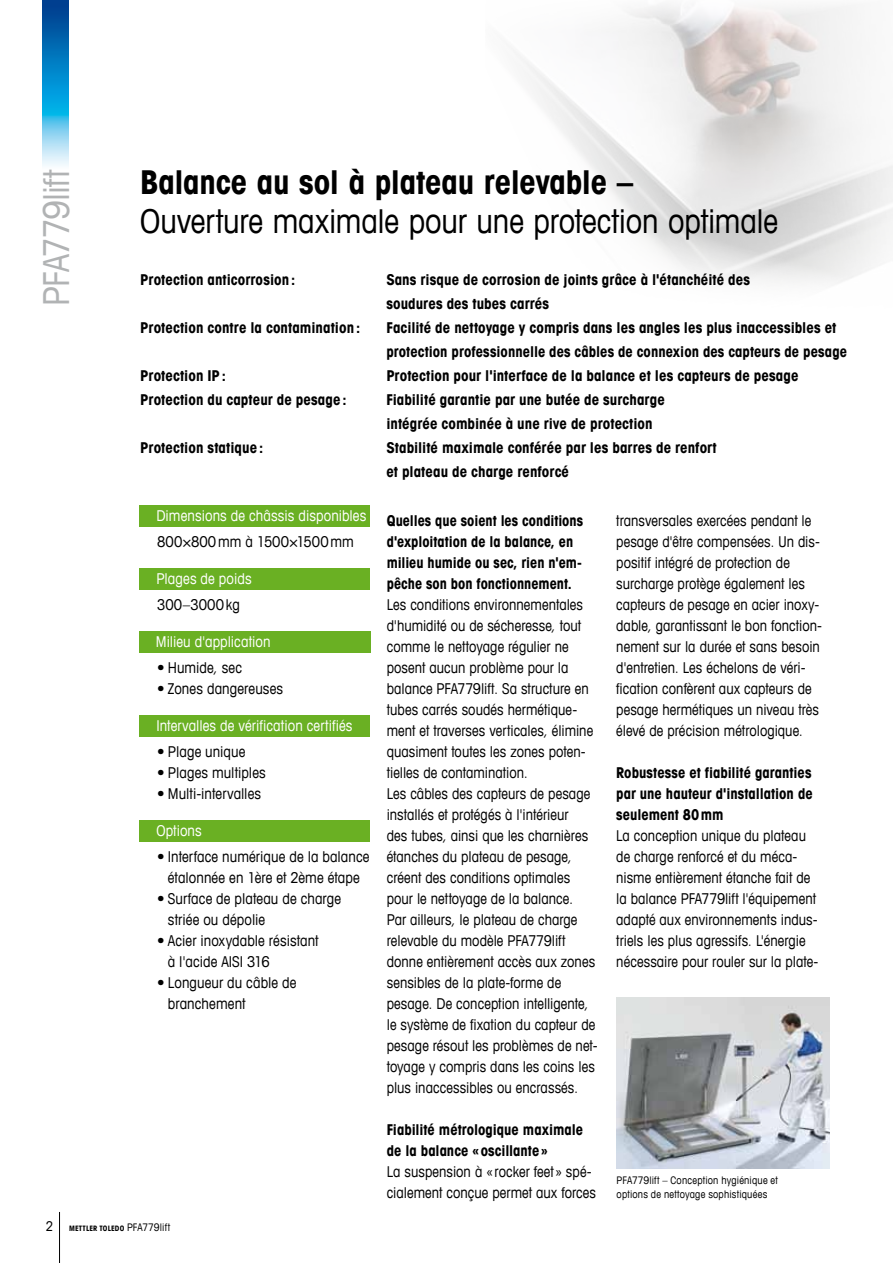
<style>
.page{position:relative;width:893px;height:1263px;background:#fff}
.page>*{position:absolute;margin:0;border:0;box-sizing:border-box;transform-origin:0 0}
.t1{font:condensed 36px "Avant Garde Com";letter-spacing:-.04em;color:#b1b3b4}
.t2{font:condensed 33px "Avant Garde Com";letter-spacing:-.005em;color:#000}
.t3{font:700 condensed 33px "Avant Garde Com";letter-spacing:-.01em;color:#000}
.t4{font:condensed 15px/21px "Avant Garde Com";letter-spacing:.005em;color:#000}
.t5{font:700 condensed 15px/24px "Avant Garde Com";letter-spacing:.005em;color:#000}
.t6{font:700 condensed 15px/21px "Avant Garde Com";letter-spacing:.005em;color:#000;scale:.96 1}
.t7{font:condensed 15px "Avant Garde Com";letter-spacing:.005em;color:#fff}
.t8{font:condensed 10.5px/13.5px "Avant Garde Com";letter-spacing:.02em;color:#000}
.t9{font:700 condensed 7.5px "Avant Garde Com";letter-spacing:.015em;color:#000}
.s1{font-weight:400;font-size:13.5px}
.s2{font-weight:400;font-size:10.5px}
</style>
<div class="page">
<img style="left:43px;top:0;width:25px;height:166px">
<img style="left:513px;top:4px;width:380px;height:279px">
<hr style="left:59px;top:1212px;width:1px;height:51px;background:#000">
<div style="left:139px;top:505px;width:231px;height:21px;background:#6ab023"></div>
<div style="left:139px;top:568px;width:231px;height:21px;background:#6ab023"></div>
<div style="left:139px;top:631px;width:231px;height:21px;background:#6ab023"></div>
<div style="left:139px;top:715px;width:231px;height:21px;background:#6ab023"></div>
<div style="left:139px;top:820px;width:231px;height:21px;background:#6ab023"></div>
<img style="left:617px;top:998px;width:212px;height:170px">
<h1 class="t1" style="left:34px;top:306px;width:137px;rotate:-90deg">PFA779lift</h1>
<h2 class="t3" style="left:140px;top:161px;width:495px">Balance au sol à plateau relevable –</h2>
<h2 class="t2" style="left:140px;top:201px;width:639px">Ouverture maximale pour une protection optimale</h2>
<p class="t5" style="left:140px;top:267px;width:156px">Protection anticorrosion :</p>
<p class="t5" style="left:386px;top:267px;width:365px">Sans risque de corrosion de joints grâce à l'étanchéité des soudures des tubes carrés</p>
<p class="t5" style="left:140px;top:315px;width:221px">Protection contre la contamination :</p>
<p class="t5" style="left:386px;top:315px;width:462px">Facilité de nettoyage y compris dans les angles les plus inaccessibles et protection professionnelle des câbles de connexion des capteurs de pesage</p>
<p class="t5" style="left:140px;top:363px;width:87px">Protection IP:</p>
<p class="t5" style="left:386px;top:363px;width:414px">Protection pour l'interface de la balance et les capteurs de pesage</p>
<p class="t5" style="left:140px;top:387px;width:208px">Protection du capteur de pesage:</p>
<p class="t5" style="left:386px;top:387px;width:280px">Fiabilité garantie par une butée de surcharge intégrée combinée à une rive de protection</p>
<p class="t5" style="left:140px;top:435px;width:124px">Protection statique :</p>
<p class="t5" style="left:386px;top:435px;width:332px">Stabilité maximale conférée par les barres de renfort et plateau de charge renforcé</p>
<p class="t7" style="left:156px;top:506px;width:212px">Dimensions de châssis disponibles</p>
<p class="t4" style="left:616px;top:510px;width:207px">transversales exercées pendant le pesage d'être compensées. Un dis&shy;positif intégré de protection de surcharge protège également les capteurs de pesage en acier inoxy&shy;dable, garantissant le bon fonction&shy;nement sur la durée et sans besoin d'entretien. Les échelons de véri&shy;fication confèrent aux capteurs de pesage hermétiques un niveau très élevé de précision métrologique.</p>
<p class="t5" style="left:616px;top:762px;width:198px;line-height:21px;text-align:justify">Robustesse et fiabilité garanties par une hauteur d'installation de seulement 80mm</p>
<p class="t4" style="left:616px;top:825px;width:204px">La conception unique du plateau de charge renforcé et du méca&shy;nisme entièrement étanche fait de la balance PFA779lift l'équipement adapté aux environnements indus&shy;triels les plus agressifs. L'énergie nécessaire pour rouler sur la plate-</p>
<p class="t6" style="left:387px;top:510px;width:206px">Quelles que soient les conditions d'exploitation de la balance, en milieu humide ou sec, rien n'em&shy;pêche son bon fonctionnement.</p>
<p class="t4" style="left:387px;top:594px;width:212px">Les conditions environnementales d'humidité ou de sécheresse, tout comme le nettoyage régulier ne posent aucun problème pour la balance PFA779lift. Sa structure en tubes carrés soudés hermétique&shy;ment et traverses verticales, élimine quasiment toutes les zones poten&shy;tielles de contamination.<br>Les câbles des capteurs de pesage installés et protégés à l'intérieur<br>des tubes, ainsi que les charnières étanches du plateau de pesage, créent des conditions optimales pour le nettoyage de la balance.<br>Par ailleurs, le plateau de charge relevable du modèle PFA779lift donne entièrement accès aux zones sensibles de la plate-forme de pesage. De conception intelligente, le système de fixation du capteur de pesage résout les problèmes de net&shy;toyage y compris dans les coins les plus inaccessibles ou encrassés.</p>
<p class="t5" style="left:387px;top:1119px;width:198px;line-height:21px">Fiabilité métrologique maximale de la balance «oscillante»</p>
<p class="t4" style="left:387px;top:1161px;width:211px">La suspension à « rocker feet » spé&shy;cialement conçue permet aux forces</p>
<p class="t4" style="left:157px;top:531px;width:198px">800×800mm à 1500×1500mm</p>
<p class="t7" style="left:156px;top:569px;width:97px">Plages de poids</p>
<p class="t4" style="left:157px;top:594px;width:84px">300–3000kg</p>
<p class="t7" style="left:156px;top:632px;width:116px">Milieu d'application</p>
<p class="t4" style="left:157px;top:657px;width:86px">• Humide, sec</p>
<p class="t4" style="left:157px;top:678px;width:127px">• Zones dangereuses</p>
<p class="t7" style="left:156px;top:716px;width:198px">Intervalles de vérification certifiés</p>
<p class="t4" style="left:157px;top:741px;width:90px">• Plage unique</p>
<p class="t4" style="left:157px;top:762px;width:110px">• Plages multiples</p>
<p class="t4" style="left:157px;top:783px;width:105px">• Multi-intervalles</p>
<p class="t7" style="left:156px;top:821px;width:47px">Options</p>
<p class="t4" style="left:157px;top:846px;width:214px;text-align:center">• Interface numérique de la balance étalonnée en 1ère et 2ème étape</p>
<p class="t4" style="left:168px;top:888px;width:175px;text-indent:-11px">• Surface de plateau de charge striée ou dépolie</p>
<p class="t4" style="left:168px;top:930px;width:152px;text-indent:-11px">• Acier inoxydable résistant à l'acide AISI 316</p>
<p class="t4" style="left:168px;top:972px;width:130px;text-indent:-11px">• Longueur du câble de branchement</p>
<p class="t8" style="left:617px;top:1174px;width:163px">PFA779lift – Conception hygiénique et options de nettoyage sophistiquées</p>
<p class="t9" style="left:46px;top:1224px;width:126px"><span class="s1">2</span> METTLER TOLEDO <span class="s2">PFA779lift</span></p>
</div>
